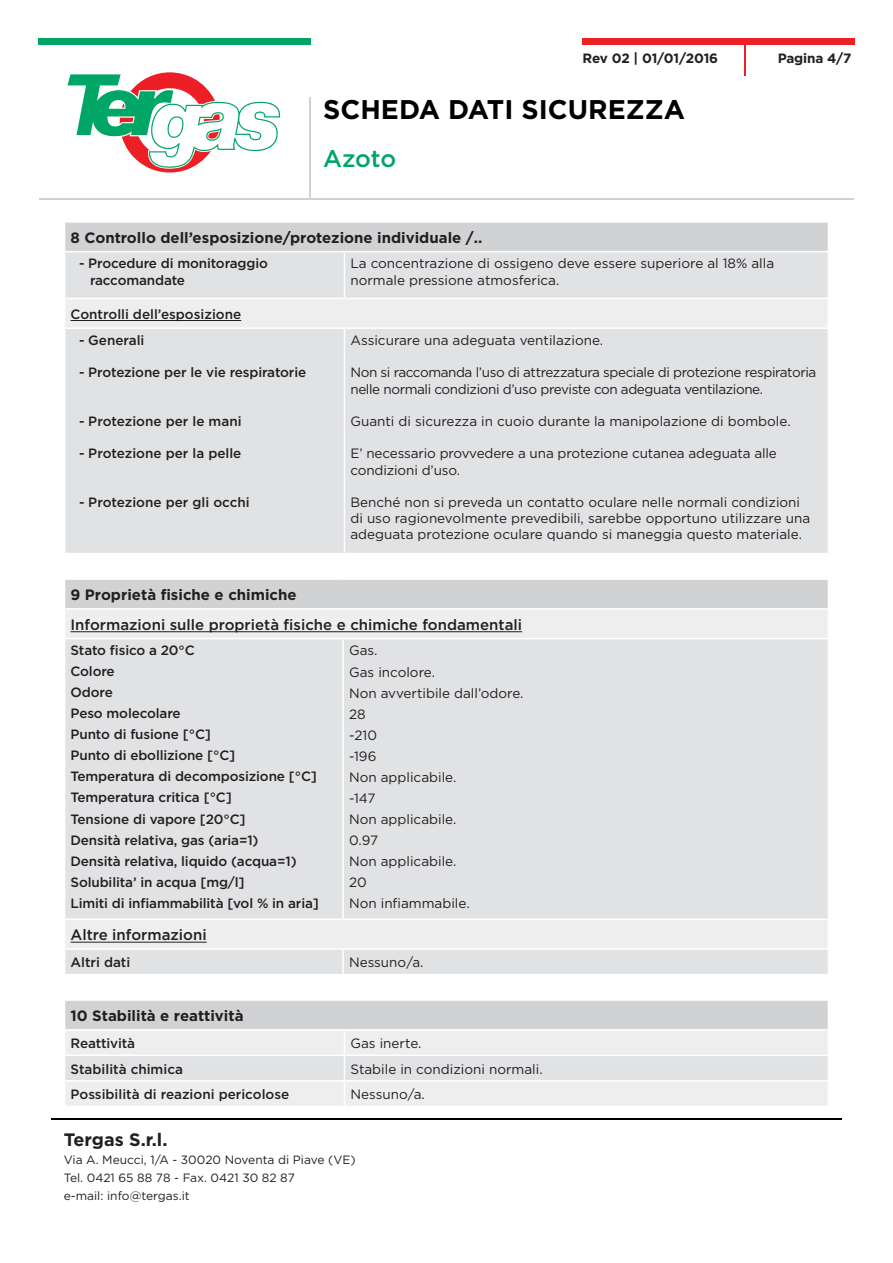
<style>
.page{position:relative;width:893px;height:1263px;background:#fff}
.page>*{position:absolute;margin:0;border:0;box-sizing:border-box;transform-origin:0 0}
.t1{font:700 27px "Gotham";color:#000}
.t2{font:500 24px "Gotham";letter-spacing:-.01em;color:#00a566}
.t3{font:700 18px "Gotham";color:#231f20}
.t4{font:700 15px "Gotham";color:#231f20}
.t5{font:500 15px "Gotham";color:#231f20}
.t6{font:13.5px/21px "Gotham";color:#231f20}
.t7{font:500 13.5px/21px "Gotham";letter-spacing:-.01em;color:#231f20}
.t8{font:13.5px/16.2px "Gotham";letter-spacing:-.03em;color:#231f20}
.t9{font:700 13.5px "Gotham";letter-spacing:-.015em;color:#231f20}
.t10{font:12px/18px "Gotham";color:#231f20}
</style>
<div class="page">
<div style="left:38px;top:38px;width:272px;height:7px;background:#00a566"></div>
<div style="left:583px;top:38px;width:272px;height:7px;background:#ee2026"></div>
<hr style="left:39px;top:198px;width:815px;height:2px;background:#d1d2d4">
<svg style="left:67px;top:72px;width:214px;height:101px"></svg>
<hr style="left:309px;top:98px;width:1px;height:102px;background:#d1d2d4">
<hr style="left:744px;top:41px;width:1px;height:34px;background:#ee2026">
<hr style="left:51px;top:1118px;width:791px;height:1px;background:#000">
<div style="left:65px;top:329px;width:763px;height:224px;background:#e1e2e4"></div>
<svg style="left:65px;top:223px;width:763px;height:104px;background:#e1e1e3"></svg>
<hr style="left:344px;top:329px;width:1px;height:224px;background:#fff">
<hr style="left:71px;top:320px;width:170px;height:1px;background:#231f20">
<div style="left:65px;top:579px;width:763px;height:30px;background:#d1d2d4"></div>
<div style="left:65px;top:609px;width:763px;height:30px;background:#eeeeef"></div>
<div style="left:65px;top:639px;width:763px;height:279px;background:#e1e2e4"></div>
<hr style="left:64px;top:578px;width:279px;height:2px;background:#fff">
<hr style="left:343px;top:578px;width:486px;height:2px;background:#fff">
<hr style="left:64px;top:608px;width:279px;height:2px;background:#fff">
<hr style="left:343px;top:608px;width:486px;height:2px;background:#fff">
<hr style="left:64px;top:638px;width:279px;height:1px;background:#fff">
<hr style="left:343px;top:638px;width:486px;height:1px;background:#fff">
<hr style="left:342px;top:639px;width:2px;height:279px;background:#fff">
<svg style="left:65px;top:920px;width:763px;height:54px;background:#e8e8ea"></svg>
<hr style="left:71px;top:631px;width:451px;height:1px;background:#231f20">
<hr style="left:71px;top:942px;width:136px;height:1px;background:#231f20">
<svg style="left:65px;top:1001px;width:763px;height:105px;background:#e4e4e6"></svg>
<p class="t9" style="left:583px;top:49px;width:137px">Rev 02 | 01/01/2016</p>
<p class="t9" style="left:778px;top:49px;width:75px">Pagina 4/7</p>
<h1 class="t1" style="left:323px;top:92px;width:363px">SCHEDA DATI SICUREZZA</h1>
<h2 class="t2" style="left:323px;top:143px;width:75px">Azoto</h2>
<p class="t4" style="left:71px;top:227px;width:413px">8 Controllo dell’esposizione/protezione individuale /..</p>
<p class="t7" style="left:90px;top:255px;width:179px;line-height:16.2px;text-indent:-11px">- Procedure di monitoraggio raccomandate</p>
<p class="t6" style="left:350px;top:255px;width:425px;line-height:16.2px">La concentrazione di ossigeno deve essere superiore al 18% alla normale pressione atmosferica.</p>
<p class="t7" style="left:71px;top:303px;width:172px">Controlli dell’esposizione</p>
<p class="t7" style="left:79px;top:330px;width:67px">- Generali</p>
<p class="t7" style="left:79px;top:362px;width:229px">- Protezione per le vie respiratorie</p>
<p class="t7" style="left:79px;top:411px;width:164px">- Protezione per le mani</p>
<p class="t7" style="left:79px;top:443px;width:164px">- Protezione per la pelle</p>
<p class="t7" style="left:79px;top:492px;width:172px">- Protezione per gli occhi</p>
<p class="t6" style="left:350px;top:329px;width:254px">Assicurare una adeguata ventilazione.</p>
<p class="t8" style="left:350px;top:364px;width:467px">Non si raccomanda l’uso di attrezzatura speciale di protezione respiratoria nelle normali condizioni d’uso previste con adeguata ventilazione.</p>
<p class="t6" style="left:350px;top:410px;width:442px">Guanti di sicurezza in cuoio durante la manipolazione di bombole.</p>
<p class="t6" style="left:350px;top:445px;width:428px;line-height:16.2px">E’ necessario provvedere a una protezione cutanea adeguata alle condizioni d’uso.</p>
<p class="t6" style="left:350px;top:494px;width:461px;line-height:16.2px">Benché non si preveda un contatto oculare nelle normali condizioni di uso ragionevolmente prevedibili, sarebbe opportuno utilizzare una adeguata protezione oculare quando si maneggia questo materiale.</p>
<p class="t4" style="left:71px;top:585px;width:228px">9 Proprietà fisiche e chimiche</p>
<p class="t5" style="left:71px;top:615px;width:453px">Informazioni sulle proprietà fisiche e chimiche fondamentali</p>
<p class="t7" style="left:71px;top:640px;width:250px">Stato fisico a 20°C<br>Colore<br>Odore<br>Peso molecolare<br>Punto di fusione [°C]<br>Punto di ebollizione [°C]<br>Temperatura di decomposizione [°C]<br>Temperatura critica [°C]<br>Tensione di vapore [20°C]<br>Densità relativa, gas (aria=1)<br>Densità relativa, liquido (acqua=1)<br>Solubilita’ in acqua [mg/l]<br>Limiti di infiammabilità [vol % in aria]</p>
<p class="t6" style="left:349px;top:640px;width:176px">Gas.<br>Gas incolore.<br>Non avvertibile dall’odore.<br>28<br>-210<br>-196<br>Non applicabile.<br>-147<br>Non applicabile.<br>0.97<br>Non applicabile.<br>20<br>Non infiammabile.</p>
<p class="t5" style="left:71px;top:925px;width:138px">Altre informazioni</p>
<p class="t7" style="left:71px;top:952px;width:61px">Altri dati</p>
<p class="t6" style="left:349px;top:952px;width:76px">Nessuno/a.</p>
<p class="t4" style="left:71px;top:1006px;width:175px">10 Stabilità e reattività</p>
<p class="t7" style="left:71px;top:1032px;width:66px">Reattività</p>
<p class="t6" style="left:350px;top:1032px;width:73px">Gas inerte.</p>
<p class="t7" style="left:71px;top:1058px;width:114px">Stabilità chimica</p>
<p class="t6" style="left:350px;top:1058px;width:194px">Stabile in condizioni normali.</p>
<p class="t7" style="left:71px;top:1083px;width:220px">Possibilità di reazioni pericolose</p>
<p class="t6" style="left:350px;top:1083px;width:76px">Nessuno/a.</p>
<h3 class="t3" style="left:64px;top:1127px;width:105px">Tergas S.r.l.</h3>
<p class="t10" style="left:64px;top:1150px;width:293px">Via A. Meucci, 1/A - 30020 Noventa di Piave (VE)<br>Tel. 0421 65 88 78 - Fax. 0421 30 82 87<br>e-mail: info@tergas.it</p>
</div>
